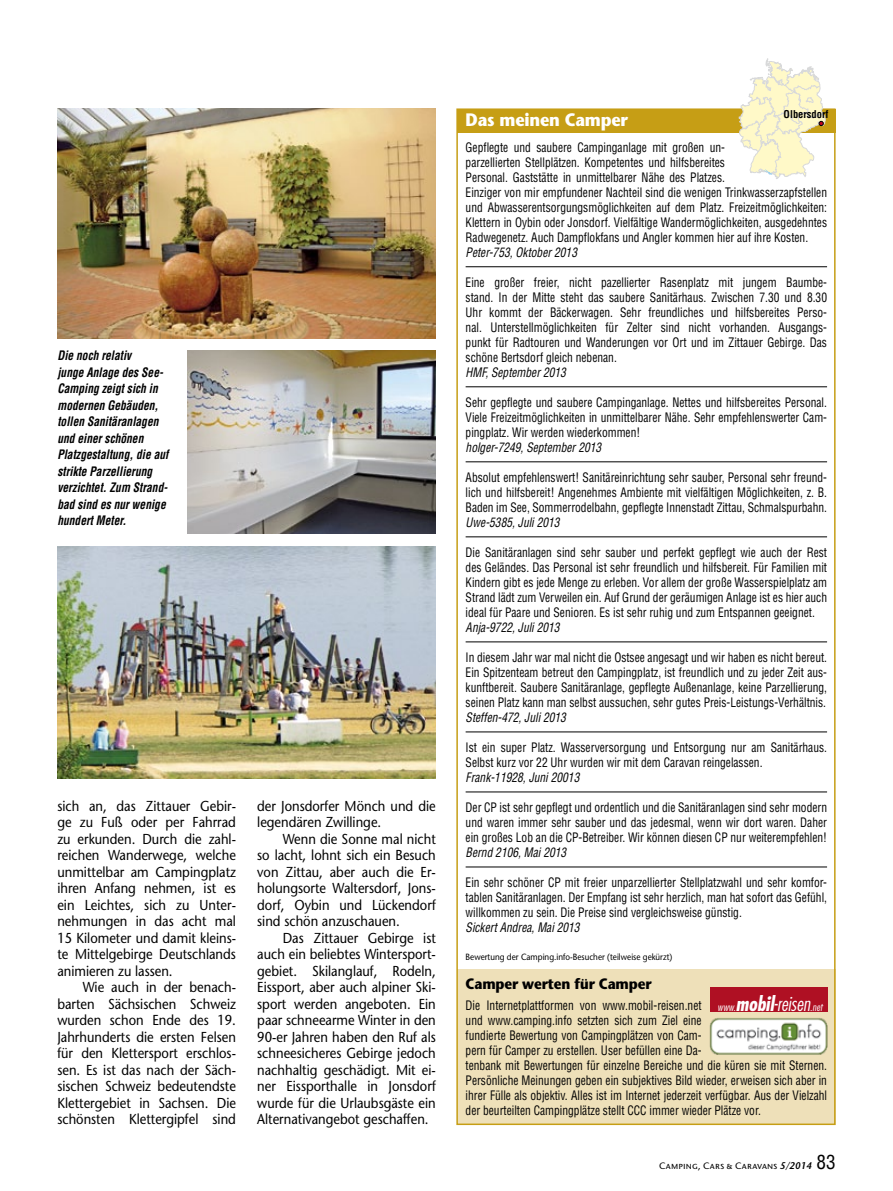
<style>
.page{position:relative;width:893px;height:1191px;background:#fff}
.page>*{position:absolute;margin:0;border:0;box-sizing:border-box;transform-origin:0 0}
.t1{font:700 18px "Stone Sans Std";letter-spacing:-.01em;color:#fff;scale:.9 1}
.t2{font:700 15px "Stone Sans Std";letter-spacing:-.01em;color:#000;scale:.9 1}
.t3{font:500 14.4px/16.5px "Stone Sans Std";color:#000;text-align:justify;scale:.9 1}
.t4{font:condensed 12.75px/15px "Helvetica LT Std";color:#000;text-align:justify;scale:.9 1}
.t5{font:italic 700 condensed 12.75px/16.5px "Helvetica LT Std";color:#000;scale:.9 1}
.t6{font:italic condensed 12.75px "Helvetica LT Std";color:#000;scale:.9 1}
.t7{font:italic 300 condensed 10.8px "Futura Std";color:#fff}
.t8{font:700 condensed 10.5px "Helvetica LT Std";color:#000}
.t9{font:9.75px "Stone Sans EF Medium SC";letter-spacing:.025em;color:#000}
.t10{font:500 9px "Stone Sans Std";color:#000;scale:.9 1}
.s1{font-weight:700;font-size:19.8px}
.s2{font-size:19.8px}
.s3{font-family:"Stone Sans Std";font-weight:600;font-style:italic}
.s4{font-family:"Helvetica LT Std";font-stretch:condensed;font-size:19.2px}
</style>
<div class="page">
<div style="left:457px;top:969px;width:379px;height:156px;background:#eee0b9"></div>
<div style="left:457px;top:109px;width:379px;height:24px;background:#c69e15"></div>
<img style="left:709px;top:1018px;width:119px;height:37px">
<div style="left:710px;top:987px;width:118px;height:24px;background:#af1023"></div>
<hr style="left:466px;top:266px;width:361px;height:1px;background:#000">
<hr style="left:466px;top:386px;width:361px;height:1px;background:#000">
<hr style="left:466px;top:461px;width:361px;height:1px;background:#000">
<hr style="left:466px;top:536px;width:361px;height:1px;background:#000">
<hr style="left:466px;top:641px;width:361px;height:1px;background:#000">
<hr style="left:466px;top:731px;width:361px;height:1px;background:#000">
<hr style="left:466px;top:791px;width:361px;height:1px;background:#000">
<hr style="left:466px;top:866px;width:361px;height:1px;background:#000">
<img style="left:57px;top:108px;width:379px;height:230px">
<img style="left:187px;top:351px;width:249px;height:183px">
<img style="left:57px;top:546px;width:379px;height:233px">
<svg style="left:738px;top:58px;width:88px;height:121px"></svg>
<p class="t5" style="left:57px;top:347px;width:125px">Die noch relativ<br>junge Anlage des See-<br>Camping zeigt sich in modernen Gebäuden, tollen Sanitäranlagen und einer schönen<br>Platzgestaltung, die auf strikte Parzellierung verzichtet. Zum Strand&shy;bad sind es nur wenige hundert Meter.</p>
<p class="t3" style="left:57px;top:797px;width:200px">sich an, das Zittauer Gebir&shy;ge zu Fuß oder per Fahrrad zu erkunden. Durch die zahl&shy;reichen Wanderwege, welche unmittelbar am Campingplatz ihren Anfang nehmen, ist es ein Leichtes, sich zu Unter&shy;nehmungen in das acht mal 15 Kilometer und damit kleins&shy;te Mittelgebirge Deutschlands animieren zu lassen.</p>
<p class="t3" style="left:57px;top:979px;width:200px;text-indent:26px">Wie auch in der benach&shy;barten Sächsischen Schweiz wurden schon Ende des 19.<br>Jahrhunderts die ersten Felsen für den Klettersport erschlos&shy;sen. Es ist das nach der Säch&shy;sischen Schweiz bedeutendste Klettergebiet in Sachsen. Die schönsten Klettergipfel sind</p>
<p class="t3" style="left:257px;top:797px;width:200px">der Jonsdorfer Mönch und die legendären Zwillinge.</p>
<p class="t3" style="left:257px;top:830px;width:200px;text-indent:26px">Wenn die Sonne mal nicht so lacht, lohnt sich ein Besuch von Zittau, aber auch die Er&shy;holungsorte Waltersdorf, Jons&shy;dorf, Oybin und Lückendorf sind schön anzuschauen.</p>
<p class="t3" style="left:257px;top:929px;width:200px;text-indent:26px">Das Zittauer Gebirge ist auch ein beliebtes Wintersport&shy;gebiet. Skilanglauf, Rodeln, Eissport, aber auch alpiner Ski&shy;sport werden angeboten. Ein paar schneearme Winter in den 90-er Jahren haben den Ruf als schneesicheres Gebirge jedoch nachhaltig geschädigt. Mit ei&shy;ner Eissporthalle in Jonsdorf wurde für die Urlaubsgäste ein Alternativangebot geschaffen.</p>
<h1 class="t1" style="left:466px;top:109px;width:182px">Das meinen Camper</h1>
<p class="t8" style="left:784px;top:107px;width:46px">Olbersdorf</p>
<p class="t4" style="left:466px;top:139px;width:403px;text-align:left">Gepflegte und saubere Campinganlage mit großen un-<br>parzellierten Stellplätzen. Kompetentes und hilfsbereites<br>Personal. Gaststätte in unmittelbarer Nähe des Platzes.<br>Einziger von mir empfundener Nachteil sind die wenigen Trinkwasserzapfstellen und Abwasserentsorgungsmöglichkeiten auf dem Platz. Freizeitmöglichkeiten:<br>Klettern in Oybin oder Jonsdorf. Vielfältige Wandermöglichkeiten, ausgedehntes Radwegenetz. Auch Dampflokfans und Angler kommen hier auf ihre Kosten.</p>
<p class="t6" style="left:466px;top:244px;width:125px">Peter-753, Oktober 2013</p>
<p class="t4" style="left:466px;top:274px;width:403px">Eine großer freier, nicht pazellierter Rasenplatz mit jungem Baumbe&shy;stand. In der Mitte steht das saubere Sanitärhaus. Zwischen 7.30 und 8.30<br>Uhr kommt der Bäckerwagen. Sehr freundliches und hilfsbereites Perso&shy;nal. Unterstellmöglichkeiten für Zelter sind nicht vorhanden. Ausgangs&shy;punkt für Radtouren und Wanderungen vor Ort und im Zittauer Gebirge. Das schöne Bertsdorf gleich nebenan.</p>
<p class="t6" style="left:466px;top:364px;width:113px">HMF, September 2013</p>
<p class="t4" style="left:466px;top:394px;width:403px">Sehr gepflegte und saubere Campinganlage. Nettes und hilfsbereites Personal.<br>Viele Freizeitmöglichkeiten in unmittelbarer Nähe. Sehr empfehlenswerter Cam&shy;pingplatz. Wir werden wiederkommen!</p>
<p class="t6" style="left:466px;top:439px;width:152px">holger-7249, September 2013</p>
<p class="t4" style="left:466px;top:469px;width:403px">Absolut empfehlenswert! Sanitäreinrichtung sehr sauber, Personal sehr freund&shy;lich und hilfsbereit! Angenehmes Ambiente mit vielfältigen Möglichkeiten, z. B.<br>Baden im See, Sommerrodelbahn, gepflegte Innenstadt Zittau, Schmalspurbahn.</p>
<p class="t6" style="left:466px;top:514px;width:106px">Uwe-5385, Juli 2013</p>
<p class="t4" style="left:466px;top:544px;width:403px">Die Sanitäranlagen sind sehr sauber und perfekt gepflegt wie auch der Rest des Geländes. Das Personal ist sehr freundlich und hilfsbereit. Für Familien mit Kindern gibt es jede Menge zu erleben. Vor allem der große Wasserspielplatz am Strand lädt zum Verweilen ein. Auf Grund der geräumigen Anlage ist es hier auch ideal für Paare und Senioren. Es ist sehr ruhig und zum Entspannen geeignet.</p>
<p class="t6" style="left:466px;top:619px;width:106px">Anja-9722, Juli 2013</p>
<p class="t4" style="left:466px;top:649px;width:403px">In diesem Jahr war mal nicht die Ostsee angesagt und wir haben es nicht bereut.<br>Ein Spitzenteam betreut den Campingplatz, ist freundlich und zu jeder Zeit aus&shy;kunftbereit. Saubere Sanitäranlage, gepflegte Außenanlage, keine Parzellierung, seinen Platz kann man selbst aussuchen, sehr gutes Preis-Leistungs-Verhältnis.</p>
<p class="t6" style="left:466px;top:709px;width:113px">Steffen-472, Juli 2013</p>
<p class="t4" style="left:466px;top:739px;width:403px">Ist ein super Platz. Wasserversorgung und Entsorgung nur am Sanitärhaus.<br>Selbst kurz vor 22 Uhr wurden wir mit dem Caravan reingelassen.</p>
<p class="t6" style="left:466px;top:769px;width:128px">Frank-11928, Juni 20013</p>
<p class="t4" style="left:466px;top:799px;width:403px">Der CP ist sehr gepflegt und ordentlich und die Sanitäranlagen sind sehr modern und waren immer sehr sauber und das jedesmal, wenn wir dort waren. Daher ein großes Lob an die CP-Betreiber. Wir können diesen CP nur weiterempfehlen!</p>
<p class="t6" style="left:466px;top:844px;width:113px">Bernd 2106, Mai 2013</p>
<p class="t4" style="left:466px;top:874px;width:403px">Ein sehr schöner CP mit freier unparzellierter Stellplatzwahl und sehr komfor&shy;tablen Sanitäranlagen. Der Empfang ist sehr herzlich, man hat sofort das Gefühl, willkommen zu sein. Die Preise sind vergleichsweise günstig.</p>
<p class="t6" style="left:466px;top:919px;width:128px">Sickert Andrea, Mai 2013</p>
<p class="t10" style="left:466px;top:952px;width:231px">Bewertung der Camping.info-Besucher (teilweise gekürzt)</p>
<p class="t2" style="left:466px;top:975px;width:208px">Camper werten für Camper</p>
<p class="t4" style="left:466px;top:998px;width:403px;text-align:left">Die Internetplattformen von www.mobil-reisen.net<br>und www.camping.info setzten sich zum Ziel eine<br>fundierte Bewertung von Campingplätzen von Cam-<br>pern für Camper zu erstellen. User befüllen eine Da-<br>tenbank mit Bewertungen für einzelne Bereiche und die küren sie mit Sternen.<br>Persönliche Meinungen geben ein subjektives Bild wieder, erweisen sich aber in ihrer Fülle als objektiv. Alles ist im Internet jederzeit verfügbar. Aus der Vielzahl der beurteilten Campingplätze stellt CCC immer wieder Plätze vor.</p>
<p class="t7" style="left:718px;top:1001px;width:106px">www.<span class="s1">mobil</span><span class="s2">-reisen</span>.net</p>
<p class="t9" style="left:659px;top:1159px;width:178px">Camping, Cars &amp; Caravans <span class="s3">5/2014</span> <span class="s4">83</span></p>
</div>
